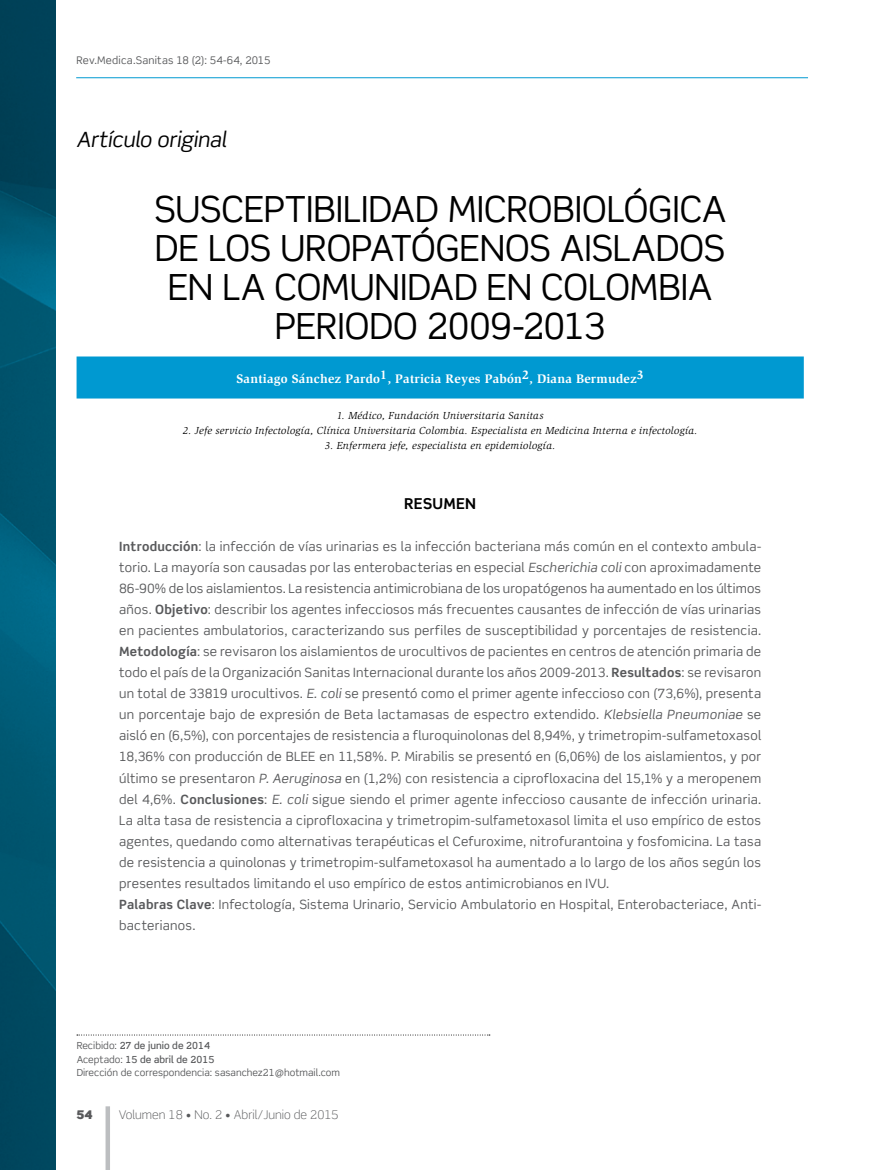
<style>
.page{position:relative;width:872px;height:1170px;background:#fff}
.page>*{position:absolute;margin:0;border:0;box-sizing:border-box;transform-origin:0 0}
._05Tit_princ{font:36px/39px "Scene Std";letter-spacing:-.01em;color:#000;text-align:center}
._04Antetitulo{font:italic 21px "Scene Std";letter-spacing:-.01em;color:#000}
._09Subt_1{font:700 15px "Scene Std";letter-spacing:.02em;color:#000}
._11Resumen_-_abstrac{font:12.75px/21px "Scene Std";letter-spacing:.025em;color:#58595b;text-align:justify}
._07Autores{font:700 12.75px "Slimbach Std";letter-spacing:.015em;color:#fff}
.t1{font:300 12px "Scene Std";color:#58595b}
.t2{font:900 12px "Scene Std";color:#58595b}
._08Filiacion_Autores{font:italic 10.5px "Slimbach Std";letter-spacing:.03em;color:#000}
.t3{font:10.5px "Scene Std";letter-spacing:.02em;color:#58595b}
._03pie_de_pagina{font:9.75px "Scene Std";color:#58595b}
._03pie_de_pagina-2{font:500 9.75px "Scene Std";color:#58595b}
.s1{font-style:inherit}
.s2{font-weight:700}
.s3{font-style:italic}
.s4{font-weight:400}
</style>
<div class="page">
<hr style="left:106px;top:1106px;width:4px;height:63px;background:#bcbec0">
<hr style="left:76px;top:77px;width:732px;height:1px;background:#0099d1">
<img style="left:0;top:0;width:55px;height:1169px">
<svg style="left:77px;top:1034px;width:413px;height:1px"></svg>
<div style="left:77px;top:356px;width:726px;height:42px;background:#0099d1"></div>
<p class="t3" style="left:77px;top:53px;width:195px">Rev.Medica.Sanitas <span class="s1">18 (2): 54-64, 2015</span></p>
<p class="_04Antetitulo" style="left:77px;top:127px;width:151px">Artículo original</p>
<p class="_05Tit_princ" style="left:154px;top:189px;width:574px">SUSCEPTIBILIDAD MICROBIOLÓGICA<br>DE LOS UROPATÓGENOS AISLADOS<br>EN LA COMUNIDAD EN COLOMBIA<br>PERIODO 2009-2013</p>
<p class="_07Autores" style="left:237px;top:371px;width:409px">Santiago Sánchez Pardo1, Patricia Reyes Pabón2, Diana Bermudez3</p>
<p class="_08Filiacion_Autores" style="left:337px;top:410px;width:208px">1. Médico, Fundación Universitaria Sanitas</p>
<p class="_08Filiacion_Autores" style="left:183px;top:425px;width:516px">2. Jefe servicio Infectología, Clínica Universitaria Colombia. Especialista en Medicina Interna e infectología.</p>
<p class="_08Filiacion_Autores" style="left:325px;top:440px;width:232px">3. Enfermera jefe, especialista en epidemiología.</p>
<p class="_09Subt_1" style="left:404px;top:494px;width:74px">RESUMEN</p>
<p class="_11Resumen_-_abstrac" style="left:119px;top:536px;width:643px"><span class="s2">Introducción</span>: la infección de vías urinarias es la infección bacteriana más común en el contexto ambula&shy;torio. La mayoría son causadas por las enterobacterias en especial <span class="s3">Escherichia coli</span> con aproximadamente 86-90% de los aislamientos. La resistencia antimicrobiana de los uropatógenos ha aumentado en los últimos años. <span class="s2">Objetivo</span>: describir los agentes infecciosos más frecuentes causantes de infección de vías urinarias en pacientes ambulatorios, caracterizando sus perfiles de susceptibilidad y porcentajes de resistencia.<br><span class="s2">Metodología</span>: se revisaron los aislamientos de urocultivos de pacientes en centros de atención primaria de todo el país de la Organización Sanitas Internacional durante los años 2009-2013. <span class="s2">Resultados</span>: se revisaron un total de 33819 urocultivos. <span class="s3">E. coli</span> se presentó como el primer agente infeccioso con (73,6%), presenta un porcentaje bajo de expresión de Beta lactamasas de espectro extendido. <span class="s3">Klebsiella Pneumoniae</span> se aisló en (6,5%), con porcentajes de resistencia a fluroquinolonas del 8,94%, y trimetropim-sulfametoxasol 18,36% con producción de BLEE en 11,58%. P. Mirabilis se presentó en (6,06%) de los aislamientos, y por último se presentaron <span class="s3">P. Aeruginosa</span> en (1,2%) con resistencia a ciprofloxacina del 15,1% y a meropenem del 4,6%. <span class="s2">Conclusiones</span>: <span class="s3">E. coli</span> sigue siendo el primer agente infeccioso causante de infección urinaria.<br>La alta tasa de resistencia a ciprofloxacina y trimetropim-sulfametoxasol limita el uso empírico de estos agentes, quedando como alternativas terapéuticas el Cefuroxime, nitrofurantoina y fosfomicina. La tasa de resistencia a quinolonas y trimetropim-sulfametoxasol ha aumentado a lo largo de los años según los presentes resultados limitando el uso empírico de estos antimicrobianos en IVU.</p>
<p class="_11Resumen_-_abstrac" style="left:119px;top:893px;width:643px"><span class="s2">Palabras Clave</span>: Infectología, Sistema Urinario, Servicio Ambulatorio en Hospital, Enterobacteriace, Anti&shy;bacterianos.</p>
<p class="_03pie_de_pagina-2" style="left:77px;top:1039px;width:135px"><span class="s4">Recibido:</span> 27 de junio de 2014</p>
<p class="_03pie_de_pagina-2" style="left:77px;top:1053px;width:139px"><span class="s4">Aceptado:</span> 15 de abril de 2015</p>
<p class="_03pie_de_pagina" style="left:77px;top:1066px;width:265px">Dirección de correspondencia: sasanchez21@hotmail.com</p>
<p class="t2" style="left:76px;top:1106px;width:18px">54</p>
<p class="t1" style="left:119px;top:1106px;width:221px">Volumen 18 • No. 2 • Abril/Junio de 2015</p>
</div>
